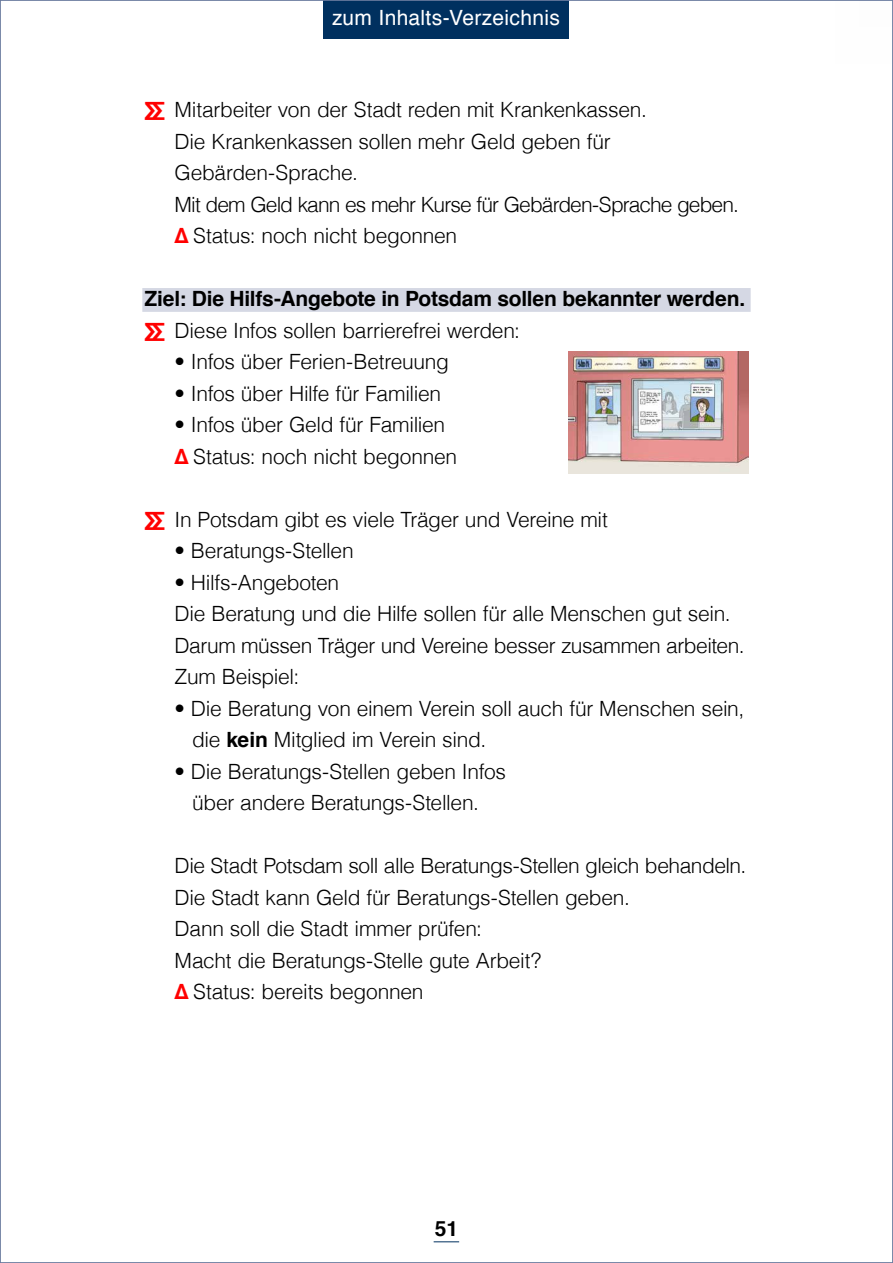
<style>
.page{position:relative;width:893px;height:1263px;background:#fff}
.page>*{position:absolute;margin:0;border:0;box-sizing:border-box;transform-origin:0 0}
.t1{font:300 21px/31.5px "Helvetica";letter-spacing:-.015em;color:#000}
.t2{font:700 21px "Helvetica";letter-spacing:-.01em;color:#000}
.t3{font:21px "Helvetica";letter-spacing:.015em;color:#fff}
.s1{font-weight:700;color:#f00}
.s2{font-weight:700}
</style>
<div class="page">
<svg style="left:434px;top:1241px;width:25px;height:1px"></svg>
<div style="left:835px;top:0;width:58px;height:64px;background:#fbfbfb"></div>
<div style="left:323px;top:0;width:246px;height:38px;background:#00305f"></div>
<div style="left:142px;top:288px;width:609px;height:24px;background:#d5d8e4"></div>
<img style="left:569px;top:351px;width:179px;height:122px">
<p class="t3" style="left:332px;top:2px;width:229px">zum Inhalts-Verzeichnis</p>
<p class="t1" style="left:175px;top:92px;width:566px">Mitarbeiter von der Stadt reden mit Krankenkassen.<br>Die Krankenkassen sollen mehr Geld geben für Gebärden-Sprache.<br>Mit dem Geld kann es mehr Kurse für Gebärden-Sprache geben. <span class="s1">∆</span> Status: noch nicht begonnen</p>
<p class="t2" style="left:145px;top:282px;width:602px">Ziel: Die Hilfs-Angebote in Potsdam sollen bekannter werden.</p>
<p class="t1" style="left:175px;top:313px;width:347px">Diese Infos sollen barrierefrei werden:</p>
<p class="t1" style="left:175px;top:344px;width:276px">• Infos über Ferien-Betreuung</p>
<p class="t1" style="left:175px;top:376px;width:268px">• Infos über Hilfe für Familien</p>
<p class="t1" style="left:175px;top:407px;width:284px">• Infos über Geld für Familien <span class="s1">∆</span> Status: noch nicht begonnen</p>
<p class="t1" style="left:175px;top:502px;width:435px">In Potsdam gibt es viele Träger und Vereine mit</p>
<p class="t1" style="left:175px;top:533px;width:181px">• Beratungs-Stellen</p>
<p class="t1" style="left:175px;top:565px;width:572px">• Hilfs-Angeboten<br>Die Beratung und die Hilfe sollen für alle Menschen gut sein.<br>Darum müssen Träger und Vereine besser zusammen arbeiten.<br>Zum Beispiel:</p>
<p class="t1" style="left:192px;top:691px;width:554px;text-indent:-18px">• Die Beratung von einem Verein soll auch für Menschen sein, die <span class="s2">kein</span> Mitglied im Verein sind.</p>
<p class="t1" style="left:175px;top:754px;width:333px;text-align:center">• Die Beratungs-Stellen geben Infos über andere Beratungs-Stellen.</p>
<p class="t1" style="left:175px;top:848px;width:573px">Die Stadt Potsdam soll alle Beratungs-Stellen gleich behandeln.<br>Die Stadt kann Geld für Beratungs-Stellen geben.<br>Dann soll die Stadt immer prüfen:<br>Macht die Beratungs-Stelle gute Arbeit?<br><span class="s1">∆</span> Status: bereits begonnen</p>
<p class="t2" style="left:435px;top:1211px;width:25px">51</p>
</div>
